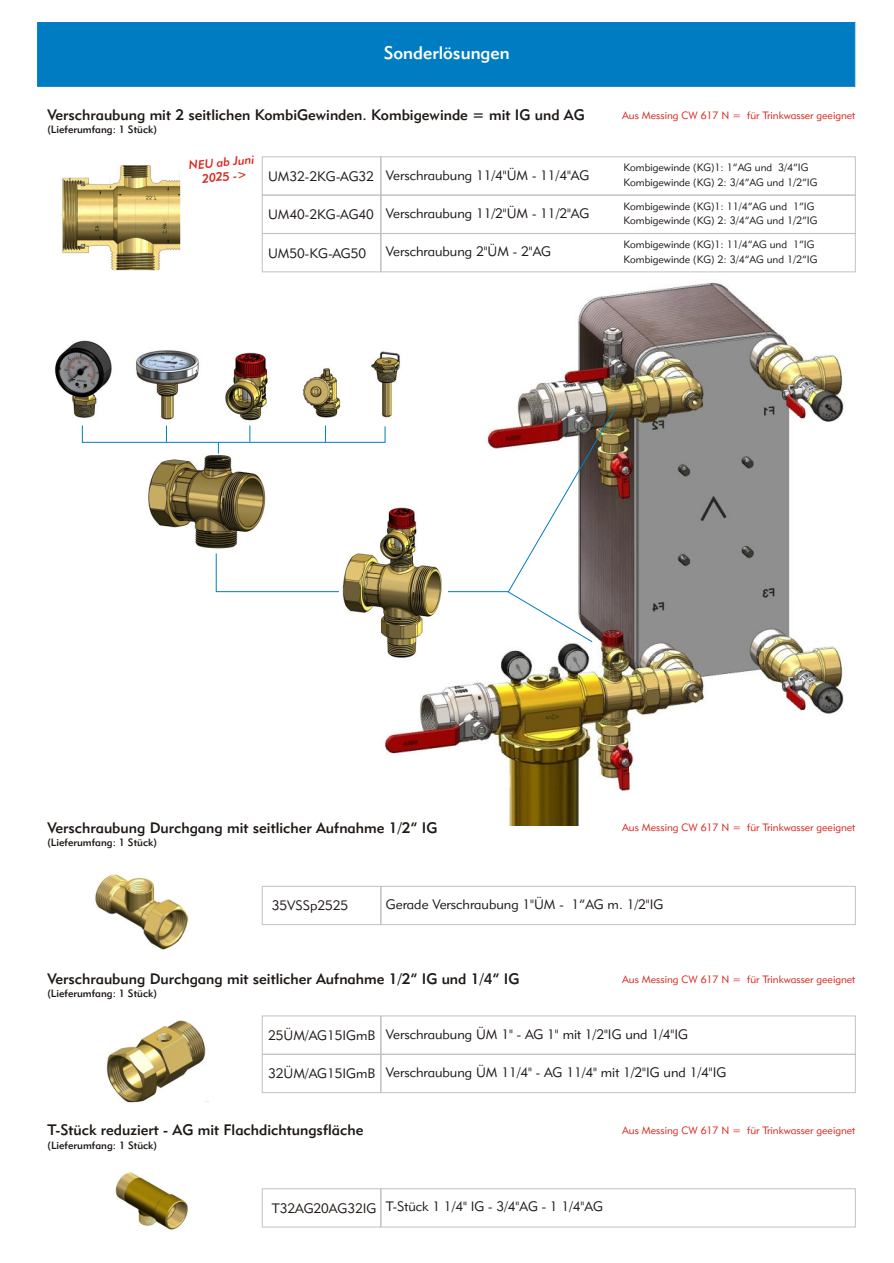
<style>
.page{position:relative;width:894px;height:1263px;background:#fff}
.page>*{position:absolute;margin:0;border:0;box-sizing:border-box;transform-origin:0 0}
.t1{font:18px "Geometr 415 Md BT";color:#fff}
.t2{font:15px "Geometr 415 Md BT";color:#1f1a17}
.t3{font:13.5px "Geometr 415 Lt BT";color:#1f1a17}
.t4{font:italic 12px/14.5px "Geometr 415 Md BT";color:#d9261c;text-align:right}
.t5{font:10.5px/14.4px "Geometr 415 Lt BT";color:#1f1a17}
.t6{font:10.5px "Geometr 415 Lt BT";color:#d9261c}
.t7{font:10.5px "Geometr 415 Md BT";color:#1f1a17}
</style>
<div class="page">
<img style="left:60px;top:165px;width:120px;height:105px">
<img style="left:384px;top:283px;width:460px;height:542px">
<div style="left:381px;top:195px;width:474px;height:39px;border:1px solid #c2c2c2"></div>
<div style="left:262px;top:195px;width:119px;height:39px;border:1px solid #c2c2c2"></div>
<div style="left:381px;top:233px;width:474px;height:39px;border:1px solid #c2c2c2"></div>
<div style="left:262px;top:233px;width:119px;height:39px;border:1px solid #c2c2c2"></div>
<div style="left:381px;top:157px;width:474px;height:38px;border:1px solid #c2c2c2"></div>
<div style="left:262px;top:157px;width:119px;height:38px;border:1px solid #c2c2c2"></div>
<div style="left:37px;top:22px;width:818px;height:64px;background:#007dc2"></div>
<img style="left:95px;top:874px;width:94px;height:76px">
<img style="left:106px;top:1020px;width:103px;height:83px">
<div style="left:381px;top:886px;width:474px;height:39px;border:1px solid #c2c2c2"></div>
<div style="left:262px;top:886px;width:119px;height:39px;border:1px solid #c2c2c2"></div>
<div style="left:381px;top:1016px;width:474px;height:38px;border:1px solid #c2c2c2"></div>
<div style="left:262px;top:1016px;width:119px;height:38px;border:1px solid #c2c2c2"></div>
<div style="left:381px;top:1054px;width:474px;height:39px;border:1px solid #c2c2c2"></div>
<div style="left:262px;top:1054px;width:119px;height:39px;border:1px solid #c2c2c2"></div>
<div style="left:381px;top:1189px;width:474px;height:38px;border:1px solid #c2c2c2"></div>
<div style="left:262px;top:1189px;width:119px;height:38px;border:1px solid #c2c2c2"></div>
<img style="left:115px;top:1172px;width:73px;height:58px">
<img style="left:54px;top:332px;width:352px;height:222px">
<svg style="left:82px;top:425px;width:134px;height:29px"></svg>
<svg style="left:216px;top:406px;width:401px;height:186px"></svg>
<svg style="left:508px;top:591px;width:85px;height:51px"></svg>
<img style="left:339px;top:492px;width:108px;height:169px">
<h1 class="t1" style="left:384px;top:42px;width:128px">Sonderlösungen</h1>
<p class="t2" style="left:47px;top:106px;width:539px">Verschraubung mit 2 seitlichen KombiGewinden. Kombigewinde = mit IG und AG</p>
<p class="t7" style="left:47px;top:124px;width:111px">(Lieferumfang: 1 Stück)</p>
<p class="t6" style="left:622px;top:109px;width:235px">Aus Messing CW 617 N = für Trinkwasser geeignet</p>
<p class="t4" style="left:188px;top:158px;width:67px;rotate:-5deg">NEU ab J ni</p>
<p class="t4" style="left:200px;top:157px;width:46px;rotate:-5deg">u<br>2025 -&gt;</p>
<p class="t3" style="left:268px;top:167px;width:323px">UM32-2KG-AG32 Verschraubung 11/4"ÜM - 11/4"AG</p>
<p class="t5" style="left:624px;top:161px;width:195px">Kombigewinde (KG)1: 1”AG und 3/4”IG<br>Kombigewinde (KG) 2: 3/4”AG und 1/2”IG</p>
<p class="t5" style="left:624px;top:199px;width:195px">Kombigewinde (KG)1: 11/4”AG und 1”IG<br>Kombigewinde (KG) 2: 3/4”AG und 1/2”IG</p>
<p class="t5" style="left:624px;top:237px;width:195px">Kombigewinde (KG)1: 11/4”AG und 1”IG<br>Kombigewinde (KG) 2: 3/4”AG und 1/2”IG</p>
<p class="t3" style="left:268px;top:206px;width:323px">UM40-2KG-AG40 Verschraubung 11/2"ÜM - 11/2"AG</p>
<p class="t3" style="left:268px;top:245px;width:100px">UM50-KG-AG50</p>
<p class="t3" style="left:386px;top:244px;width:167px">Verschraubung 2"ÜM - 2"AG</p>
<p class="t2" style="left:47px;top:819px;width:391px">Verschraubung Durchgang mit seitlicher Aufnahme 1/2” IG</p>
<p class="t7" style="left:47px;top:837px;width:111px">(Lieferumfang: 1 Stück)</p>
<p class="t6" style="left:622px;top:822px;width:235px">Aus Messing CW 617 N = für Trinkwasser geeignet</p>
<p class="t3" style="left:272px;top:898px;width:78px">35VSSp2525</p>
<p class="t3" style="left:386px;top:897px;width:279px">Gerade Verschraubung 1"ÜM - 1”AG m. 1/2"IG</p>
<p class="t2" style="left:47px;top:970px;width:473px">Verschraubung Durchgang mit seitlicher Aufnahme 1/2” IG und 1/4” IG</p>
<p class="t7" style="left:47px;top:988px;width:111px">(Lieferumfang: 1 Stück)</p>
<p class="t3" style="left:268px;top:1026px;width:421px">25ÜM/AG15IGmB Verschraubung ÜM 1" - AG 1" mit 1/2"IG und 1/4"IG</p>
<p class="t3" style="left:268px;top:1065px;width:460px">32ÜM/AG15IGmB Verschraubung ÜM 11/4" - AG 11/4" mit 1/2"IG und 1/4"IG</p>
<p class="t6" style="left:622px;top:973px;width:235px">Aus Messing CW 617 N = für Trinkwasser geeignet</p>
<p class="t2" style="left:48px;top:1121px;width:317px">T-Stück reduziert - AG mit Flachdichtungsfläche</p>
<p class="t7" style="left:48px;top:1139px;width:111px">(Lieferumfang: 1 Stück)</p>
<p class="t6" style="left:622px;top:1124px;width:235px">Aus Messing CW 617 N = für Trinkwasser geeignet</p>
<p class="t3" style="left:272px;top:1199px;width:333px">T32AG20AG32IG T-Stück 1 1/4" IG - 3/4"AG - 1 1/4"AG</p>
</div>
